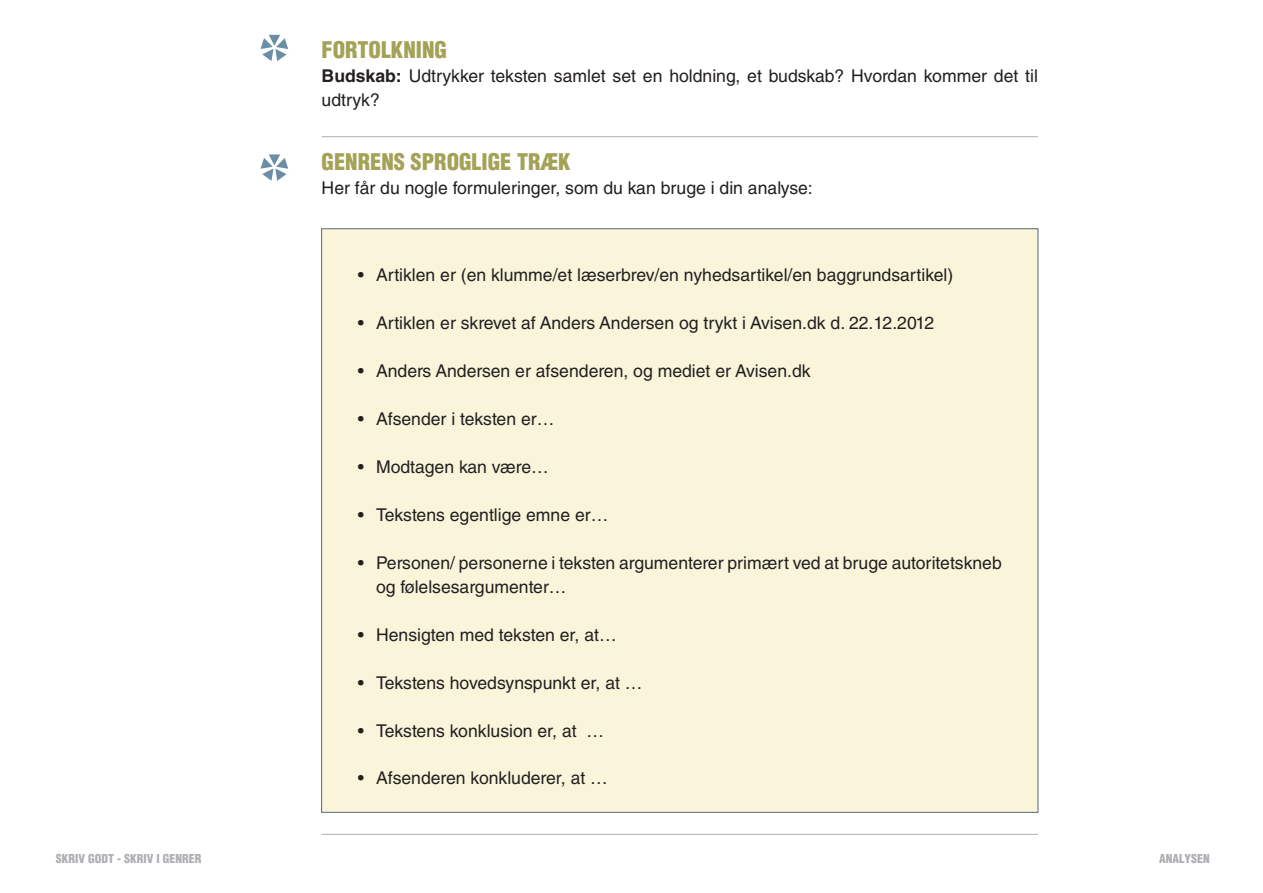
<style>
.page{position:relative;width:1263px;height:893px;background:#fff}
.page>*{position:absolute;margin:0;border:0;box-sizing:border-box;transform-origin:0 0}
.t1{font:900 condensed 22.35px "Helvetica LT Std";color:#a3a257}
.t2{font:17.55px/24px "Helvetica LT Std";color:#231f20}
.t3{font:900 condensed 12px "Helvetica LT Std";color:#aeafb3}
.s1{font-weight:700}
</style>
<div class="page">
<div style="left:321px;top:228px;width:717px;height:585px;background:#faf5da;border:1px solid #51677b"></div>
<hr style="left:322px;top:136px;width:716px;height:1px;background:#aeafb3">
<hr style="left:322px;top:834px;width:716px;height:1px;background:#aeafb3">
<svg style="left:260px;top:35px;width:28px;height:26px"></svg>
<svg style="left:260px;top:154px;width:28px;height:27px"></svg>
<p class="t1" style="left:322px;top:35px;width:127px">FORTOLKNING</p>
<p class="t2" style="left:322px;top:63px;width:718px"><span class="s1">Budskab:</span> Udtrykker teksten samlet set en holdning, et budskab? Hvordan kommer det til udtryk?</p>
<p class="t1" style="left:322px;top:148px;width:250px">GENRENS SPROGLIGE TRÆK</p>
<p class="t2" style="left:322px;top:176px;width:493px">Her får du nogle formuleringer, som du kan bruge i din analyse:</p>
<p class="t2" style="left:358px;top:263px;width:597px">• Artiklen er (en klumme/et læserbrev/en nyhedsartikel/en baggrundsartikel)</p>
<p class="t2" style="left:358px;top:310px;width:578px">• Artiklen er skrevet af Anders Andersen og trykt i Avisen.dk d. 22.12.2012</p>
<p class="t2" style="left:358px;top:358px;width:454px">• Anders Andersen er afsenderen, og mediet er Avisen.dk</p>
<p class="t2" style="left:358px;top:406px;width:198px">• Afsender i teksten er…</p>
<p class="t2" style="left:358px;top:454px;width:192px">• Modtagen kan være…</p>
<p class="t2" style="left:358px;top:502px;width:252px">• Tekstens egentlige emne er…</p>
<p class="t2" style="left:376px;top:550px;width:627px;text-indent:-18px">• Personen/ personerne i teksten argumenterer primært ved at bruge autoritetskneb og følelsesargumenter…</p>
<p class="t2" style="left:358px;top:622px;width:260px">• Hensigten med teksten er, at…</p>
<p class="t2" style="left:358px;top:670px;width:286px">• Tekstens hovedsynspunkt er, at …</p>
<p class="t2" style="left:358px;top:718px;width:248px">• Tekstens konklusion er, at …</p>
<p class="t2" style="left:358px;top:766px;width:251px">• Afsenderen konkluderer, at …</p>
<p class="t3" style="left:56px;top:851px;width:147px">SKRIV GODT - SKRIV I GENRER</p>
<p class="t3" style="left:1159px;top:851px;width:52px">ANALYSEN</p>
</div>
